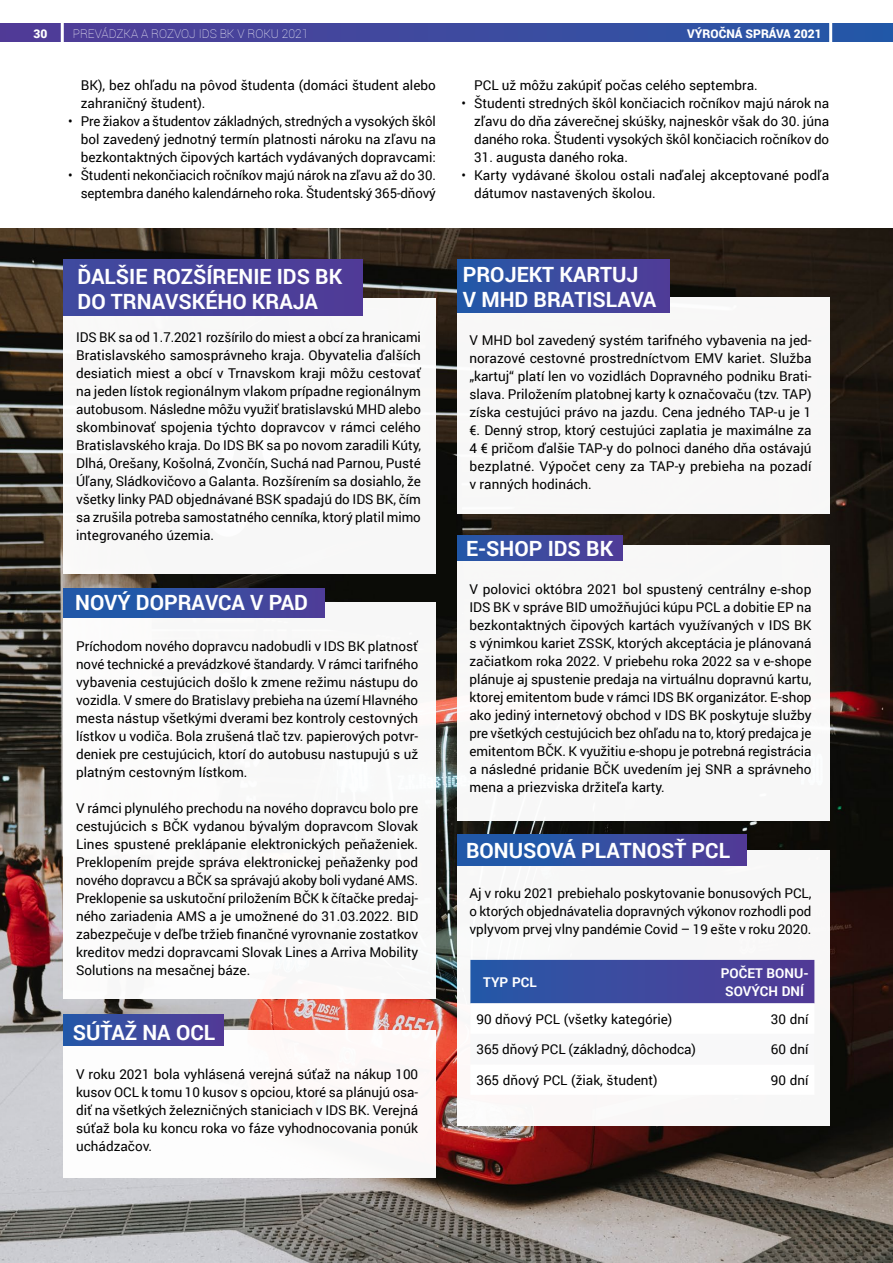
<style>
.page{position:relative;width:893px;height:1263px;background:#fff}
.page>*{position:absolute;margin:0;border:0;box-sizing:border-box;transform-origin:0 0}
.t1{font:700 21px/25.2px "Roboto";color:#fff}
.t2{font:13.5px/18px "Roboto";color:#000;text-align:justify}
.t3{font:700 13.5px/18px "Roboto";color:#fff;text-align:center}
.t4{font:100 12px "Roboto";color:#fff}
.t5{font:900 12px "Roboto";color:#fff}
</style>
<div class="page">
<img style="left:0;top:229px;width:893px;height:1034px">
<div style="left:457px;top:297px;width:372px;height:217px;background:#f8f7f7"></div>
<div style="left:457px;top:260px;width:212px;height:52px;background:linear-gradient(to right,#2359a8,#523c97)"></div>
<div style="left:64px;top:1030px;width:372px;height:148px;background:#fff"></div>
<div style="left:64px;top:1015px;width:159px;height:31px;background:linear-gradient(to right,#2658a8,#543a96)"></div>
<div style="left:457px;top:545px;width:372px;height:275px;background:#f7f7f7"></div>
<div style="left:457px;top:536px;width:165px;height:25px;background:linear-gradient(to right,#2658a7,#523c97)"></div>
<div style="left:64px;top:298px;width:372px;height:275px;background:#f7f7f7"></div>
<div style="left:457px;top:850px;width:372px;height:275px;background:#f8f8f7"></div>
<div style="left:457px;top:834px;width:289px;height:31px;background:linear-gradient(to right,#175fac,#513d97)"></div>
<div style="left:64px;top:602px;width:372px;height:397px;background:#f9f9f8"></div>
<div style="left:64px;top:588px;width:261px;height:30px;background:linear-gradient(to right,#185eab,#4f3f98)"></div>
<div style="left:64px;top:260px;width:298px;height:56px;background:#48429a"></div>
<svg style="left:470px;top:960px;width:344px;height:44px;background:#404ca0"></svg>
<div style="left:0;top:24px;width:893px;height:17px;background:linear-gradient(to right,#533b96,#2659a8)"></div>
<hr style="left:61px;top:20px;width:3px;height:25px;background:#fff">
<hr style="left:829px;top:20px;width:3px;height:25px;background:#fff">
<p class="t5" style="left:33px;top:25px;width:15px">30</p>
<p class="t4" style="left:73px;top:25px;width:237px">PREVÁDZKA A ROZVOJ IDS BK V ROKU 2021</p>
<p class="t5" style="left:687px;top:25px;width:136px">VÝROČNÁ SPRÁVA 2021</p>
<p class="t2" style="left:81px;top:76px;width:357px">BK), bez ohľadu na pôvod študenta (domáci študent alebo zahraničný študent).</p>
<p class="t2" style="left:81px;top:112px;width:357px;text-indent:-13px">• Pre žiakov a študentov základných, stredných a vysokých škôl bol zavedený jednotný termín platnosti nároku na zľavu na bezkontaktných čipových kartách vydávaných dopravcami:</p>
<p class="t2" style="left:68px;top:166px;width:369px;text-align:right">• Študenti nekončiacich ročníkov majú nárok na zľavu až do 30. septembra daného kalendárneho roka. Študentský 365-dňový</p>
<h1 class="t1" style="left:78px;top:263px;width:266px">ĎALŠIE ROZŠÍRENIE IDS BK<br>DO TRNAVSKÉHO KRAJA</h1>
<p class="t2" style="left:76px;top:328px;width:346px">IDS BK sa od 1.7.2021 rozšírilo do miest a obcí za hranicami Bratislavského samosprávneho kraja. Obyvatelia ďalších desiatich miest a obcí v Trnavskom kraji môžu cestovať na jeden lístok regionálnym vlakom prípadne regionálnym autobusom. Následne môžu využiť bratislavskú MHD alebo skombinovať spojenia týchto dopravcov v rámci celého Bratislavského kraja. Do IDS BK sa po novom zaradili Kúty, Dlhá, Orešany, Košolná, Zvončín, Suchá nad Parnou, Pusté Úľany, Sládkovičovo a Galanta. Rozšírením sa dosiahlo, že všetky linky PAD objednávané BSK spadajú do IDS BK, čím sa zrušila potreba samostatného cenníka, ktorý platil mimo integrovaného územia.</p>
<h1 class="t1" style="left:75px;top:589px;width:234px">NOVÝ DOPRAVCA V PAD</h1>
<p class="t2" style="left:76px;top:636px;width:344px">Príchodom nového dopravcu nadobudli v IDS BK platnosť nové technické a prevádzkové štandardy. V rámci tarifného vybavenia cestujúcich došlo k zmene režimu nástupu do vozidla. V smere do Bratislavy prebieha na území Hlavného mesta nástup všetkými dverami bez kontroly cestovných lístkov u vodiča. Bola zrušená tlač tzv. papierových potvr&shy;deniek pre cestujúcich, ktorí do autobusu nastupujú s už platným cestovným lístkom.</p>
<p class="t2" style="left:76px;top:798px;width:344px">V rámci plynulého prechodu na nového dopravcu bolo pre cestujúcich s BČK vydanou bývalým dopravcom Slovak Lines spustené preklápanie elektronických peňaženiek.<br>Preklopením prejde správa elektronickej peňaženky pod nového dopravcu a BČK sa správajú akoby boli vydané AMS.<br>Preklopenie sa uskutoční priložením BČK k čítačke predaj&shy;ného zariadenia AMS a je umožnené do 31.03.2022. BID zabezpečuje v deľbe tržieb finančné vyrovnanie zostatkov kreditov medzi dopravcami Slovak Lines a Arriva Mobility Solutions na mesačnej báze.</p>
<h1 class="t1" style="left:73px;top:1019px;width:144px">SÚŤAŽ NA OCL</h1>
<p class="t2" style="left:76px;top:1064px;width:344px">V roku 2021 bola vyhlásená verejná súťaž na nákup 100 kusov OCL k tomu 10 kusov s opciou, ktoré sa plánujú osa&shy;diť na všetkých železničných staniciach v IDS BK. Verejná súťaž bola ku koncu roka vo fáze vyhodnocovania ponúk uchádzačov.</p>
<p class="t2" style="left:474px;top:76px;width:285px">PCL už môžu zakúpiť počas celého septembra.</p>
<p class="t2" style="left:474px;top:94px;width:357px;text-indent:-13px">• Študenti stredných škôl končiacich ročníkov majú nárok na zľavu do dňa záverečnej skúšky, najneskôr však do 30. júna daného roka. Študenti vysokých škôl končiacich ročníkov do</p>
<p class="t2" style="left:474px;top:148px;width:155px">31. augusta daného roka.</p>
<p class="t2" style="left:474px;top:166px;width:357px;text-indent:-13px">• Karty vydávané školou ostali naďalej akceptované podľa dátumov nastavených školou.</p>
<h1 class="t1" style="left:463px;top:261px;width:195px">PROJEKT KARTUJ<br>V MHD BRATISLAVA</h1>
<p class="t2" style="left:469px;top:331px;width:344px">V MHD bol zavedený systém tarifného vybavenia na jed&shy;norazové cestovné prostredníctvom EMV kariet. Služba „kartuj“ platí len vo vozidlách Dopravného podniku Brati&shy;slava. Priložením platobnej karty k označovaču (tzv. TAP) získa cestujúci právo na jazdu. Cena jedného TAP-u je 1 €. Denný strop, ktorý cestujúci zaplatia je maximálne za 4 € pričom ďalšie TAP-y do polnoci daného dňa ostávajú bezplatné. Výpočet ceny za TAP-y prebieha na pozadí v ranných hodinách.</p>
<h1 class="t1" style="left:466px;top:535px;width:149px">E-SHOP IDS BK</h1>
<p class="t2" style="left:469px;top:579px;width:344px">V polovici októbra 2021 bol spustený centrálny e-shop IDS BK v správe BID umožňujúci kúpu PCL a dobitie EP na bezkontaktných čipových kartách využívaných v IDS BK s výnimkou kariet ZSSK, ktorých akceptácia je plánovaná začiatkom roka 2022. V priebehu roka 2022 sa v e-shope plánuje aj spustenie predaja na virtuálnu dopravnú kartu, ktorej emitentom bude v rámci IDS BK organizátor. E-shop ako jediný internetový obchod v IDS BK poskytuje služby pre všetkých cestujúcich bez ohľadu na to, ktorý predajca je emitentom BČK. K využitiu e-shopu je potrebná registrácia a následné pridanie BČK uvedením jej SNR a správneho mena a priezviska držiteľa karty.</p>
<h1 class="t1" style="left:466px;top:837px;width:266px">BONUSOVÁ PLATNOSŤ PCL</h1>
<p class="t2" style="left:469px;top:884px;width:344px">Aj v roku 2021 prebiehalo poskytovanie bonusových PCL, o ktorých objednávatelia dopravných výkonov rozhodli pod vplyvom prvej vlny pandémie Covid – 19 ešte v roku 2020.</p>
<p class="t3" style="left:483px;top:972px;width:55px">TYP PCL</p>
<p class="t3" style="left:721px;top:963px;width:89px">POČET BONU-<br>SOVÝCH DNÍ</p>
<p class="t2" style="left:476px;top:1009px;width:197px">90 dňový PCL (všetky kategórie)</p>
<p class="t2" style="left:771px;top:1009px;width:39px">30 dní</p>
<p class="t2" style="left:476px;top:1040px;width:221px">365 dňový PCL (základný, dôchodca)</p>
<p class="t2" style="left:771px;top:1040px;width:39px">60 dní</p>
<p class="t2" style="left:476px;top:1070px;width:183px">365 dňový PCL (žiak, študent)</p>
<p class="t2" style="left:771px;top:1070px;width:39px">90 dní</p>
</div>
